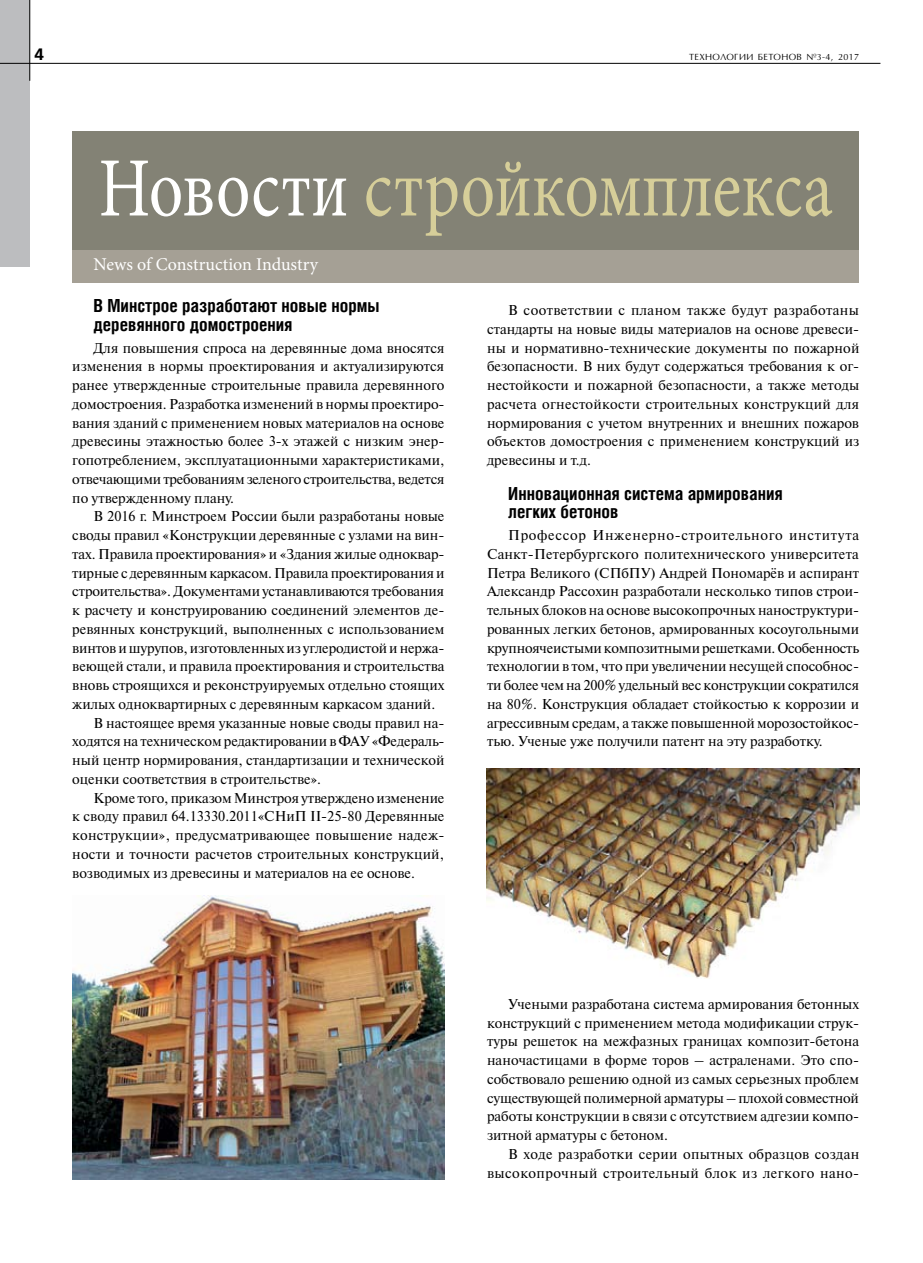
<style>
.page{position:relative;width:923px;height:1263px;background:#fff}
.page>*{position:absolute;margin:0;border:0;box-sizing:border-box;transform-origin:0 0}
.t1{font:84.3px "Minion Pro";color:#d6ce99;scale:.8 1}
.t2{font:700 18px/18.8px "Helios Cond";color:#000}
.t3{font:18px "Minion Pro";color:#fff}
.t4{font:14.25px/18.8px "Newton C";color:#000;text-align:justify}
.t5{font:14.25px/18.8px "Newton C";letter-spacing:.03em;color:#000;text-align:right}
.t6{font:9px "AG Opus";letter-spacing:.045em;color:#000}
.s1{color:#fff}
</style>
<div class="page">
<div style="left:72px;top:132px;width:787px;height:118px;background:#838275"></div>
<div style="left:72px;top:250px;width:787px;height:33px;background:#a5a095"></div>
<img style="left:72px;top:896px;width:372px;height:283px">
<img style="left:487px;top:768px;width:372px;height:210px">
<div style="left:0;top:0;width:30px;height:267px;background:#bcbdbf"></div>
<hr style="left:29px;top:0;width:1px;height:81px;background:#000">
<hr style="left:0;top:63px;width:880px;height:1px;background:#000">
<p class="t6" style="left:689px;top:51px;width:172px">ТЕХНОЛОГИИ БЕТОНОВ №3-4, 2017</p>
<h1 class="t1" style="left:99px;top:132px;width:919px"><span class="s1">Новости</span> стройкомплекса</h1>
<p class="t3" style="left:94px;top:252px;width:226px">News of Construction Industry</p>
<p class="t2" style="left:94px;top:296px;width:287px">В Минстрое разработают новые нормы деревянного домостроения</p>
<p class="t4" style="left:72px;top:338px;width:374px;text-indent:21px">Для повышения спроса на деревянные дома вносятся изменения в нормы проектирования и актуализируются ранее утвержденные строительные правила деревянного домостроения. Разработка изменений в нормы проектиро&shy;вания зданий с применением новых материалов на основе древесины этажностью более 3-х этажей с низким энер&shy;гопотреблением, эксплуатационными характеристиками, отвечающими требованиям зеленого строительства, ведется по утвержденному плану.</p>
<p class="t4" style="left:94px;top:507px;width:352px">В 2016 г. Минстроем России были разработаны новые</p>
<p class="t4" style="left:72px;top:526px;width:374px">своды правил «Конструкции деревянные с узлами на вин-</p>
<p class="t4" style="left:72px;top:545px;width:374px">тах. Правила проектирования» и «Здания жилые одноквар-</p>
<p class="t4" style="left:72px;top:563px;width:374px">тирные с деревянным каркасом. Правила проектирования и</p>
<p class="t4" style="left:72px;top:582px;width:373px">строительства». Документами устанавливаются требования</p>
<p class="t4" style="left:72px;top:601px;width:374px">к расчету и конструированию соединений элементов де-</p>
<p class="t4" style="left:72px;top:620px;width:374px">ревянных конструкций, выполненных с использованием</p>
<p class="t4" style="left:72px;top:638px;width:374px">винтов и шурупов, изготовленных из углеродистой и нержа-</p>
<p class="t4" style="left:72px;top:657px;width:374px">веющей стали, и правила проектирования и строительства</p>
<p class="t4" style="left:72px;top:676px;width:374px">вновь строящихся и реконструируемых отдельно стоящих</p>
<p class="t4" style="left:72px;top:695px;width:364px">жилых одноквартирных с деревянным каркасом зданий.</p>
<p class="t4" style="left:94px;top:713px;width:352px">В настоящее время указанные новые своды правил на-</p>
<p class="t4" style="left:72px;top:732px;width:374px">ходятся на техническом редактировании в ФАУ «Федераль-</p>
<p class="t4" style="left:72px;top:751px;width:374px">ный центр нормирования, стандартизации и технической</p>
<p class="t4" style="left:72px;top:770px;width:250px">оценки соответствия в строительстве».</p>
<p class="t4" style="left:94px;top:788px;width:352px">Кроме того, приказом Минстроя утверждено изменение</p>
<p class="t4" style="left:72px;top:807px;width:374px">к своду правил 64.13330.2011«СНиП II-25-80 Деревянные</p>
<p class="t4" style="left:72px;top:826px;width:374px">конструкции», предусматривающее повышение надеж-</p>
<p class="t4" style="left:72px;top:845px;width:373px">ности и точности расчетов строительных конструкций,</p>
<p class="t4" style="left:72px;top:863px;width:344px">возводимых из древесины и материалов на ее основе.</p>
<p class="t4" style="left:487px;top:301px;width:374px;text-indent:21px">В соответствии с планом также будут разработаны стандарты на новые виды материалов на основе древеси&shy;ны и нормативно-технические документы по пожарной безопасности. В них будут содержаться требования к ог&shy;нестойкости и пожарной безопасности, а также методы расчета огнестойкости строительных конструкций для нормирования с учетом внутренних и внешних пожаров объектов домостроения с применением конструкций из древесины и т.д.</p>
<p class="t2" style="left:508px;top:483px;width:276px">Инновационная система армирования легких бетонов</p>
<p class="t4" style="left:487px;top:526px;width:374px;text-indent:21px">Профессор Инженерно-строительного института Санкт-Петербургского политехнического университета Петра Великого (СПбПУ) Андрей Пономарёв и аспирант Александр Рассохин разработали несколько типов строи&shy;тельных блоков на основе высокопрочных наноструктури&shy;рованных легких бетонов, армированных косоугольными крупноячеистыми композитными решетками. Особенность технологии в том, что при увеличении несущей способнос&shy;ти более чем на 200% удельный вес конструкции сократился на 80%. Конструкция обладает стойкостью к коррозии и агрессивным средам, а также повышенной морозостойкос&shy;тью. Ученые уже получили патент на эту разработку.</p>
<p class="t4" style="left:487px;top:995px;width:374px;text-indent:21px">Учеными разработана система армирования бетонных конструкций с применением метода модификации струк&shy;туры решеток на межфазных границах композит-бетона наночастицами в форме торов – астраленами. Это спо&shy;собствовало решению одной из самых серьезных проблем существующей полимерной арматуры – плохой совместной работы конструкции в связи с отсутствием адгезии компо&shy;зитной арматуры с бетоном.</p>
<p class="t5" style="left:487px;top:1145px;width:374px">В ходе разработки серии опытных образцов создан высокопрочный строительный блок из легкого нано-</p>
</div>
